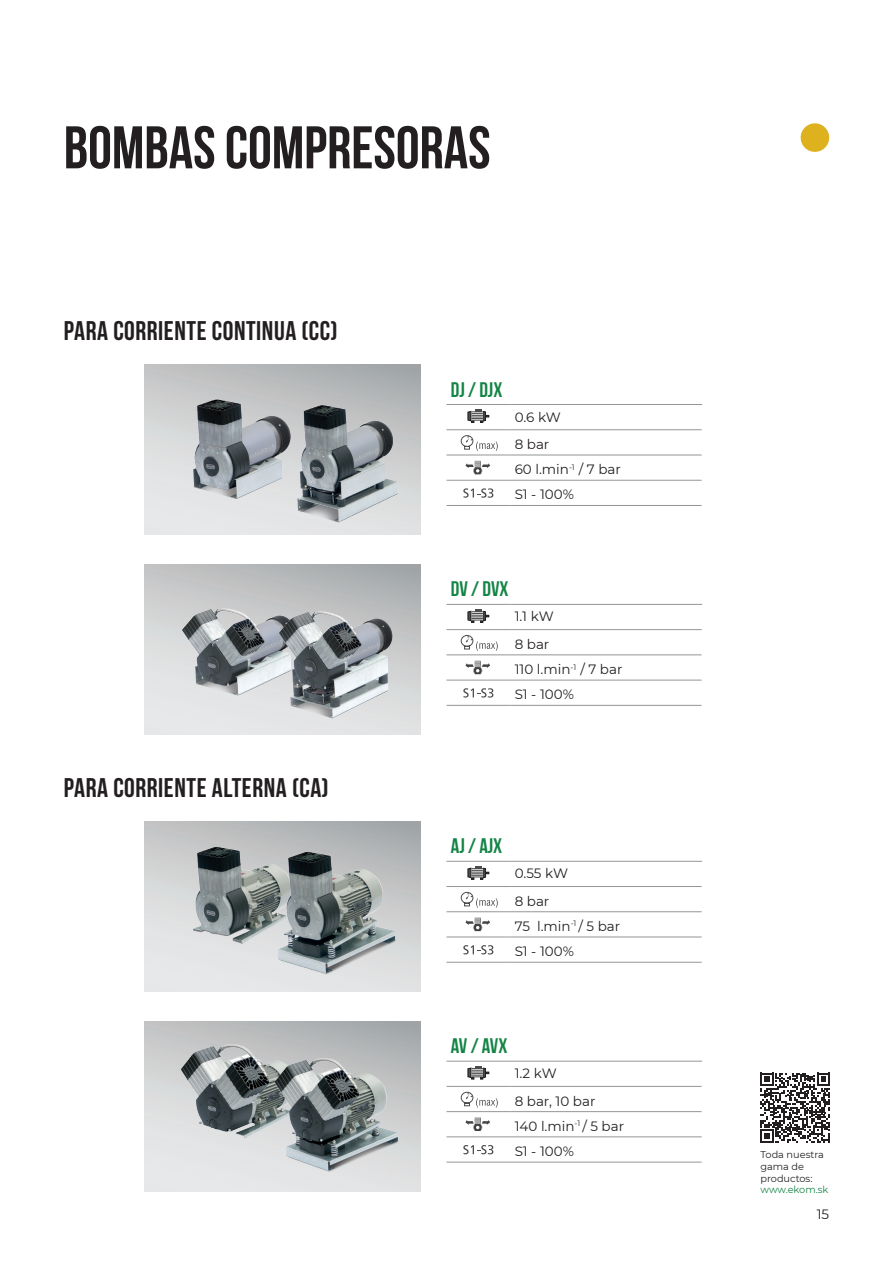
<style>
.page{position:relative;width:893px;height:1263px;background:#fff}
.page>*{position:absolute;margin:0;border:0;box-sizing:border-box;transform-origin:0 0}
.Bold_48pt{font:700 60px "Bebas Neue";color:#231f20}
.Bold_48pt-2{font:27px "Bebas Neue";letter-spacing:.02em;color:#231f20}
.t1{font:700 21px "Bebas Neue";color:#148446}
.t2{font:13.5px "Montserrat";color:#231f20}
.t3{font:9.75px/11.7px "Montserrat";color:#231f20}
.t4{font:9.75px "Montserrat";letter-spacing:-.005em;color:#148446}
</style>
<div class="page">
<svg style="left:145px;top:1021px;width:276px;height:170px;background:#d0d1d3"></svg>
<svg style="left:145px;top:821px;width:276px;height:170px;background:#d0d1d3"></svg>
<svg style="left:145px;top:564px;width:276px;height:170px;background:#cacbcc"></svg>
<svg style="left:145px;top:364px;width:276px;height:170px;background:#cdcfd0"></svg>
<hr style="left:446px;top:604px;width:64px;height:1px;background:#939598">
<hr style="left:510px;top:604px;width:192px;height:1px;background:#939598">
<hr style="left:446px;top:629px;width:64px;height:1px;background:#939598">
<hr style="left:510px;top:629px;width:192px;height:1px;background:#939598">
<hr style="left:446px;top:655px;width:64px;height:1px;background:#939598">
<hr style="left:510px;top:655px;width:192px;height:1px;background:#939598">
<hr style="left:446px;top:680px;width:64px;height:1px;background:#939598">
<hr style="left:510px;top:680px;width:192px;height:1px;background:#939598">
<hr style="left:446px;top:705px;width:64px;height:1px;background:#939598">
<hr style="left:510px;top:705px;width:192px;height:1px;background:#939598">
<svg style="left:468px;top:609px;width:21px;height:13px"></svg>
<svg style="left:460px;top:635px;width:38px;height:16px"></svg>
<svg style="left:465px;top:661px;width:25px;height:13px"></svg>
<svg style="left:463px;top:688px;width:30px;height:9px"></svg>
<hr style="left:446px;top:861px;width:64px;height:1px;background:#939598">
<hr style="left:510px;top:861px;width:192px;height:1px;background:#939598">
<hr style="left:446px;top:886px;width:64px;height:1px;background:#939598">
<hr style="left:510px;top:886px;width:192px;height:1px;background:#939598">
<hr style="left:446px;top:911px;width:64px;height:1px;background:#939598">
<hr style="left:510px;top:911px;width:192px;height:1px;background:#939598">
<hr style="left:446px;top:937px;width:64px;height:1px;background:#939598">
<hr style="left:510px;top:937px;width:192px;height:1px;background:#939598">
<hr style="left:446px;top:962px;width:64px;height:1px;background:#939598">
<hr style="left:510px;top:962px;width:192px;height:1px;background:#939598">
<svg style="left:468px;top:866px;width:21px;height:13px"></svg>
<svg style="left:460px;top:892px;width:38px;height:16px"></svg>
<svg style="left:465px;top:918px;width:25px;height:13px"></svg>
<svg style="left:463px;top:945px;width:30px;height:9px"></svg>
<hr style="left:446px;top:1061px;width:64px;height:1px;background:#939598">
<hr style="left:510px;top:1061px;width:192px;height:1px;background:#939598">
<hr style="left:446px;top:1086px;width:64px;height:1px;background:#939598">
<hr style="left:510px;top:1086px;width:192px;height:1px;background:#939598">
<hr style="left:446px;top:1111px;width:64px;height:1px;background:#939598">
<hr style="left:510px;top:1111px;width:192px;height:1px;background:#939598">
<hr style="left:446px;top:1136px;width:64px;height:1px;background:#939598">
<hr style="left:510px;top:1136px;width:192px;height:1px;background:#939598">
<hr style="left:446px;top:1162px;width:64px;height:1px;background:#939598">
<hr style="left:510px;top:1162px;width:192px;height:1px;background:#939598">
<svg style="left:468px;top:1066px;width:21px;height:13px"></svg>
<svg style="left:460px;top:1091px;width:38px;height:17px"></svg>
<svg style="left:465px;top:1117px;width:25px;height:14px"></svg>
<svg style="left:463px;top:1145px;width:30px;height:9px"></svg>
<img style="left:188px;top:393px;width:111px;height:108px">
<img style="left:180px;top:605px;width:121px;height:112px">
<img style="left:277px;top:609px;width:121px;height:111px">
<img style="left:184px;top:840px;width:123px;height:106px">
<img style="left:179px;top:1040px;width:136px;height:101px">
<img style="left:273px;top:1054px;width:129px;height:118px">
<hr style="left:446px;top:404px;width:64px;height:1px;background:#939598">
<hr style="left:510px;top:404px;width:192px;height:1px;background:#939598">
<hr style="left:446px;top:429px;width:64px;height:1px;background:#939598">
<hr style="left:510px;top:429px;width:192px;height:1px;background:#939598">
<hr style="left:446px;top:455px;width:64px;height:1px;background:#939598">
<hr style="left:510px;top:455px;width:192px;height:1px;background:#939598">
<hr style="left:446px;top:480px;width:64px;height:1px;background:#939598">
<hr style="left:510px;top:480px;width:192px;height:1px;background:#939598">
<hr style="left:446px;top:505px;width:64px;height:1px;background:#939598">
<hr style="left:510px;top:505px;width:192px;height:1px;background:#939598">
<svg style="left:468px;top:410px;width:21px;height:12px"></svg>
<svg style="left:460px;top:435px;width:38px;height:16px"></svg>
<svg style="left:465px;top:461px;width:25px;height:13px"></svg>
<svg style="left:463px;top:488px;width:30px;height:10px"></svg>
<img style="left:295px;top:399px;width:105px;height:125px">
<img style="left:275px;top:846px;width:123px;height:129px">
<div style="left:801px;top:123px;width:28px;height:29px;background:#ddb21e;border-radius:50%"></div>
<svg style="left:760px;top:1073px;width:70px;height:70px"></svg>
<p class="Bold_48pt" style="left:64px;top:115px;width:428px">BOMBAS COMPRESORAS</p>
<p class="Bold_48pt-2" style="left:64px;top:316px;width:275px">PARA CORRIENTE CONTINUA (CC)</p>
<p class="Bold_48pt-2" style="left:64px;top:773px;width:266px">PARA CORRIENTE ALTERNA (CA)</p>
<p class="t1" style="left:451px;top:378px;width:53px">DJ / DJX</p>
<p class="t2" style="left:515px;top:407px;width:48px">0.6 kW</p>
<p class="t2" style="left:515px;top:435px;width:36px">8 bar</p>
<p class="t2" style="left:515px;top:460px;width:108px">60 l.min<sup>-1</sup> / 7 bar</p>
<p class="t2" style="left:515px;top:485px;width:61px">S1 - 100%</p>
<p class="t1" style="left:451px;top:578px;width:59px">DV / DVX</p>
<p class="t2" style="left:515px;top:607px;width:40px">1.1 kW</p>
<p class="t2" style="left:515px;top:635px;width:36px">8 bar</p>
<p class="t2" style="left:515px;top:660px;width:109px">110 l.min<sup>-1</sup> / 7 bar</p>
<p class="t2" style="left:515px;top:685px;width:61px">S1 - 100%</p>
<p class="t1" style="left:451px;top:835px;width:53px">AJ / AJX</p>
<p class="t2" style="left:515px;top:864px;width:55px">0.55 kW</p>
<p class="t2" style="left:515px;top:891px;width:36px">8 bar</p>
<p class="t2" style="left:515px;top:917px;width:107px">75 l.min<sup>-1</sup> / 5 bar</p>
<p class="t2" style="left:515px;top:942px;width:61px">S1 - 100%</p>
<p class="t1" style="left:451px;top:1034px;width:58px">AV / AVX</p>
<p class="t2" style="left:515px;top:1064px;width:44px">1.2 kW</p>
<p class="t2" style="left:515px;top:1091px;width:82px">8 bar, 10 bar</p>
<p class="t2" style="left:515px;top:1117px;width:111px">140 l.min<sup>-1</sup> / 5 bar</p>
<p class="t2" style="left:515px;top:1142px;width:61px">S1 - 100%</p>
<p class="t3" style="left:760px;top:1148px;width:65px">Toda nuestra gama de</p>
<p class="t3" style="left:760px;top:1172px;width:53px">productos:</p>
<p class="t4" style="left:760px;top:1183px;width:69px">www.ekom.sk</p>
<p class="t2" style="left:817px;top:1205px;width:14px">15</p>
</div>
